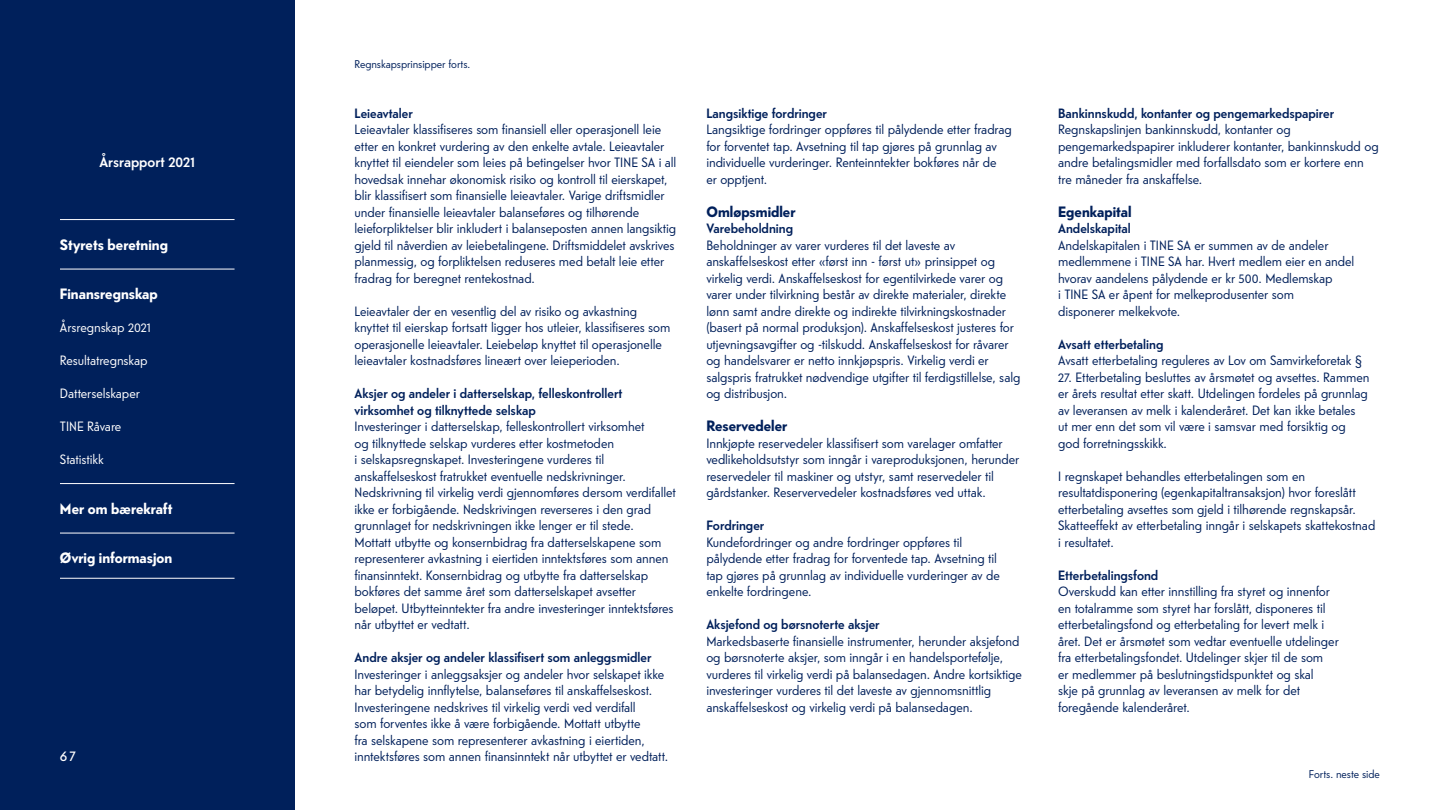
<style>
.page{position:relative;width:1440px;height:810px;background:#fff}
.page>*{position:absolute;margin:0;border:0;box-sizing:border-box;transform-origin:0 0}
.t1{font:700 15px "Telefon";color:#fff}
.t2{font:700 15px "Telefon";color:#00205b}
.t3{font:500 15px "Telefon";color:#fff}
.t4{font:13.5px/16.5px "Telefon Blond";letter-spacing:-.01em;color:#00205b}
.t5{font:500 13.5px/16.5px "Telefon";letter-spacing:-.005em;color:#00205b}
.t6{font:13.5px "Telefon Blond";letter-spacing:-.01em;color:#fff}
.t7{font:13.5px "Telefon";color:#fff}
.t8{font:11.25px "Telefon Blond";letter-spacing:-.01em;color:#00205b}
</style>
<div class="page">
<div style="left:0;top:0;width:295px;height:810px;background:#00205b"></div>
<hr style="left:60px;top:219px;width:175px;height:1px;background:#fff">
<hr style="left:60px;top:269px;width:175px;height:1px;background:#fff">
<hr style="left:60px;top:483px;width:175px;height:1px;background:#fff">
<hr style="left:60px;top:533px;width:175px;height:1px;background:#fff">
<hr style="left:60px;top:578px;width:175px;height:1px;background:#fff">
<p class="t3" style="left:100px;top:151px;width:97px">Årsrapport 2021</p>
<p class="t1" style="left:60px;top:234px;width:109px">Styrets beretning</p>
<p class="t1" style="left:60px;top:284px;width:99px">Finansregnskap</p>
<p class="t6" style="left:60px;top:319px;width:93px">Årsregnskap 2021</p>
<p class="t6" style="left:60px;top:352px;width:89px">Resultatregnskap</p>
<p class="t6" style="left:60px;top:385px;width:81px">Datterselskaper</p>
<p class="t6" style="left:60px;top:418px;width:63px">TINE Råvare</p>
<p class="t6" style="left:60px;top:451px;width:45px">Statistikk</p>
<p class="t1" style="left:60px;top:498px;width:114px">Mer om bærekraft</p>
<p class="t1" style="left:60px;top:548px;width:114px">Øvrig informasjon</p>
<p class="t7" style="left:60px;top:748px;width:17px">67</p>
<p class="t8" style="left:355px;top:57px;width:117px">Regnskapsprinsipper forts.</p>
<p class="t5" style="left:355px;top:104px;width:60px">Leieavtaler</p>
<p class="t4" style="left:355px;top:121px;width:323px">Leieavtaler klassifiseres som finansiell eller operasjonell leie etter en konkret vurdering av den enkelte avtale. Leieavtaler knyttet til eiendeler som leies på betingelser hvor TINE SA i all hovedsak innehar økonomisk risiko og kontroll til eierskapet, blir klassifisert som finansielle leieavtaler. Varige driftsmidler under finansielle leieavtaler balanseføres og tilhørende leieforpliktelser blir inkludert i balanseposten annen langsiktig gjeld til nåverdien av leiebetalingene. Driftsmiddelet avskrives planmessig, og forpliktelsen reduseres med betalt leie etter fradrag for beregnet rentekostnad.</p>
<p class="t4" style="left:355px;top:303px;width:317px">Leieavtaler der en vesentlig del av risiko og avkastning knyttet til eierskap fortsatt ligger hos utleier, klassifiseres som operasjonelle leieavtaler. Leiebeløp knyttet til operasjonelle leieavtaler kostnadsføres lineært over leieperioden.</p>
<p class="t5" style="left:355px;top:385px;width:269px">Aksjer og andeler i datterselskap, felleskontrollert virksomhet og tilknyttede selskap</p>
<p class="t4" style="left:355px;top:418px;width:323px">Investeringer i datterselskap, felleskontrollert virksomhet<br>og tilknyttede selskap vurderes etter kostmetoden<br>i selskapsregnskapet. Investeringene vurderes til anskaffelseskost fratrukket eventuelle nedskrivninger.<br>Nedskrivning til virkelig verdi gjennomføres dersom verdifallet ikke er forbigående. Nedskrivingen reverseres i den grad grunnlaget for nedskrivningen ikke lenger er til stede.<br>Mottatt utbytte og konsernbidrag fra datterselskapene som representerer avkastning i eiertiden inntektsføres som annen finansinntekt. Konsernbidrag og utbytte fra datterselskap bokføres det samme året som datterselskapet avsetter beløpet. Utbytteinntekter fra andre investeringer inntektsføres når utbyttet er vedtatt.</p>
<p class="t5" style="left:355px;top:649px;width:298px">Andre aksjer og andeler klassifisert som anleggsmidler</p>
<p class="t4" style="left:355px;top:665px;width:315px">Investeringer i anleggsaksjer og andeler hvor selskapet ikke har betydelig innflytelse, balanseføres til anskaffelseskost.<br>Investeringene nedskrives til virkelig verdi ved verdifall<br>som forventes ikke å være forbigående. Mottatt utbytte<br>fra selskapene som representerer avkastning i eiertiden, inntektsføres som annen finansinntekt når utbyttet er vedtatt.</p>
<p class="t5" style="left:706px;top:104px;width:122px">Langsiktige fordringer</p>
<p class="t4" style="left:706px;top:121px;width:307px">Langsiktige fordringer oppføres til pålydende etter fradrag for forventet tap. Avsetning til tap gjøres på grunnlag av individuelle vurderinger. Renteinntekter bokføres når de<br>er opptjent.</p>
<p class="t2" style="left:706px;top:201px;width:91px">Omløpsmidler</p>
<p class="t5" style="left:706px;top:220px;width:88px">Varebeholdning</p>
<p class="t4" style="left:706px;top:237px;width:316px">Beholdninger av varer vurderes til det laveste av anskaffelseskost etter «først inn - først ut» prinsippet og virkelig verdi. Anskaffelseskost for egentilvirkede varer og varer under tilvirkning består av direkte materialer, direkte lønn samt andre direkte og indirekte tilvirkningskostnader (basert på normal produksjon). Anskaffelseskost justeres for utjevningsavgifter og -tilskudd. Anskaffelseskost for råvarer og handelsvarer er netto innkjøpspris. Virkelig verdi er salgspris fratrukket nødvendige utgifter til ferdigstillelse, salg og distribusjon.</p>
<p class="t2" style="left:706px;top:416px;width:83px">Reservedeler</p>
<p class="t4" style="left:706px;top:435px;width:315px">Innkjøpte reservedeler klassifisert som varelager omfatter vedlikeholdsutstyr som inngår i vareproduksjonen, herunder reservedeler til maskiner og utstyr, samt reservedeler til gårdstanker. Reservervedeler kostnadsføres ved uttak.</p>
<p class="t5" style="left:706px;top:517px;width:60px">Fordringer</p>
<p class="t4" style="left:706px;top:534px;width:295px">Kundefordringer og andre fordringer oppføres til pålydende etter fradrag for forventede tap. Avsetning til tap gjøres på grunnlag av individuelle vurderinger av de enkelte fordringene.</p>
<p class="t5" style="left:706px;top:616px;width:175px">Aksjefond og børsnoterte aksjer</p>
<p class="t4" style="left:706px;top:633px;width:317px">Markedsbaserte finansielle instrumenter, herunder aksjefond og børsnoterte aksjer, som inngår i en handelsportefølje, vurderes til virkelig verdi på balansedagen. Andre kortsiktige investeringer vurderes til det laveste av gjennomsnittlig anskaffelseskost og virkelig verdi på balansedagen.</p>
<p class="t5" style="left:1058px;top:104px;width:278px">Bankinnskudd, kontanter og pengemarkedspapirer</p>
<p class="t4" style="left:1058px;top:121px;width:322px">Regnskapslinjen bankinnskudd, kontanter og pengemarkedspapirer inkluderer kontanter, bankinnskudd og andre betalingsmidler med forfallsdato som er kortere enn tre måneder fra anskaffelse.</p>
<p class="t2" style="left:1058px;top:201px;width:75px">Egenkapital</p>
<p class="t5" style="left:1058px;top:220px;width:74px">Andelskapital</p>
<p class="t4" style="left:1058px;top:237px;width:298px">Andelskapitalen i TINE SA er summen av de andeler medlemmene i TINE SA har. Hvert medlem eier en andel hvorav aandelens pålydende er kr 500. Medlemskap<br>i TINE SA er åpent for melkeprodusenter som<br>disponerer melkekvote.</p>
<p class="t5" style="left:1058px;top:335px;width:107px">Avsatt etterbetaling</p>
<p class="t4" style="left:1058px;top:352px;width:305px">Avsatt etterbetaling reguleres av Lov om Samvirkeforetak §</p>
<p class="t4" style="left:1058px;top:369px;width:313px">27. Etterbetaling besluttes av årsmøtet og avsettes. Rammen er årets resultat etter skatt. Utdelingen fordeles på grunnlag av leveransen av melk i kalenderåret. Det kan ikke betales<br>ut mer enn det som vil være i samsvar med forsiktig og god forretningsskikk.</p>
<p class="t4" style="left:1058px;top:468px;width:319px">I regnskapet behandles etterbetalingen som en resultatdisponering (egenkapitaltransaksjon) hvor foreslått etterbetaling avsettes som gjeld i tilhørende regnskapsår.<br>Skatteeffekt av etterbetaling inngår i selskapets skattekostnad i resultatet.</p>
<p class="t5" style="left:1058px;top:566px;width:102px">Etterbetalingsfond</p>
<p class="t4" style="left:1058px;top:583px;width:282px">Overskudd kan etter innstilling fra styret og innenfor en totalramme som styret har forslått, disponeres til etterbetalingsfond og etterbetaling for levert melk i året. Det er årsmøtet som vedtar eventuelle utdelinger fra etterbetalingsfondet. Utdelinger skjer til de som<br>er medlemmer på beslutningstidspunktet og skal<br>skje på grunnlag av leveransen av melk for det foregående kalenderåret.</p>
<p class="t8" style="left:1309px;top:767px;width:73px">Forts. neste side</p>
</div>
